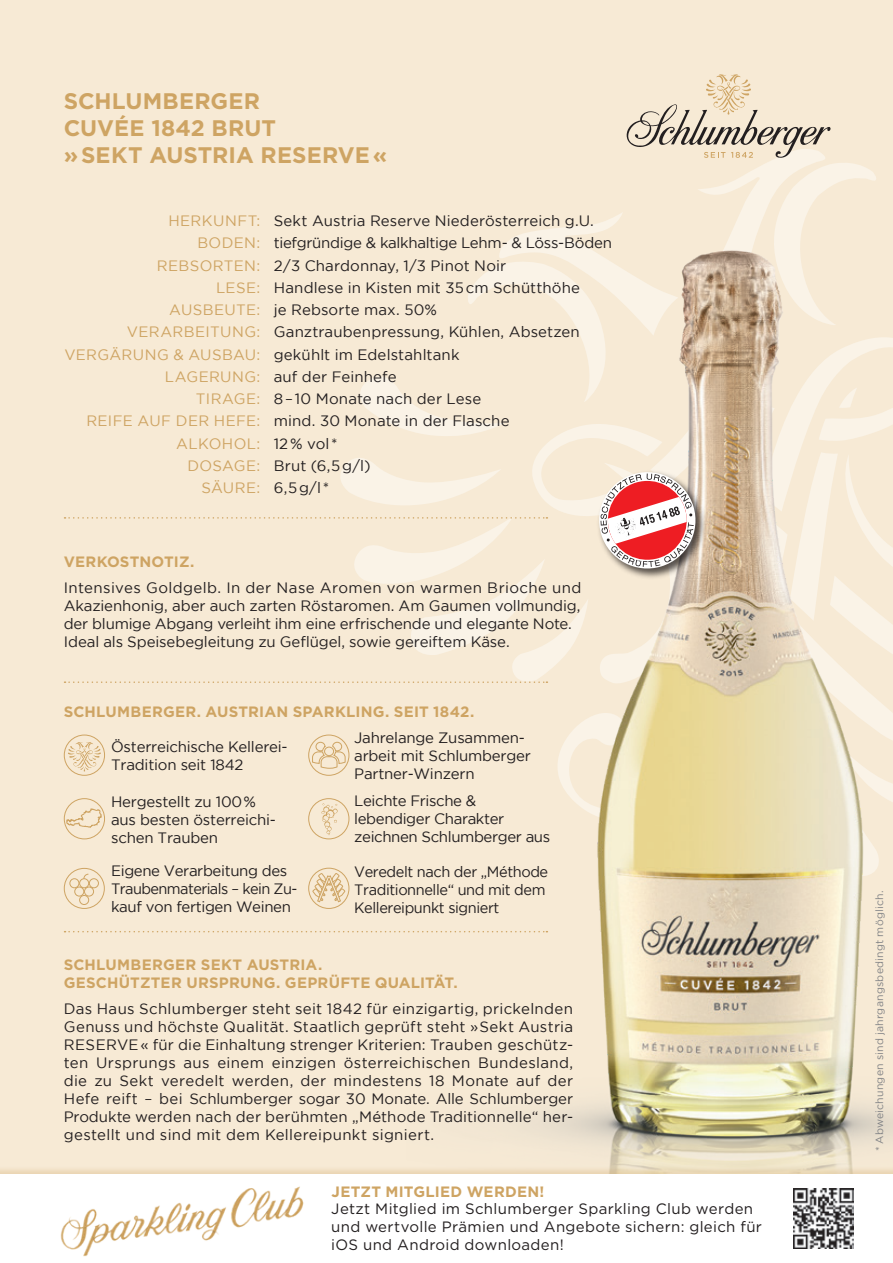
<style>
.page{position:relative;width:893px;height:1263px;background:#f7ead5}
.page>*{position:absolute;margin:0;border:0;box-sizing:border-box;transform-origin:0 0}
.t1{font:700 22.5px/27px "Gotham";letter-spacing:.005em;color:#cea463}
.t2{font:15px/18px "Gotham";letter-spacing:-.01em;color:#231f20}
.t3{font:15px "Gotham";letter-spacing:.01em;color:#231f20}
.t4{font:700 15px/18px "Gotham";letter-spacing:.015em;color:#cea463}
.t5{font:15px/18px "Gotham";letter-spacing:.02em;color:#231f20}
.t6{font:15px/18px "Gotham";letter-spacing:-.03em;color:#231f20}
.t7{font:15px "Gotham";letter-spacing:.015em;color:#231f20}
.t8{font:15px "Gotham";letter-spacing:.02em;color:#cea463}
.t9{font:10.5px "Gotham";letter-spacing:.02em;color:#808285}
.s1{color:#cea463}
.s2{color:#231f20}
</style>
<div class="page">
<svg style="left:333px;top:158px;width:543px;height:722px"></svg>
<svg style="left:65px;top:931px;width:340px;height:1px"></svg>
<svg style="left:626px;top:74px;width:205px;height:84px"></svg>
<img style="left:406px;top:213px;width:487px;height:952px">
<svg style="left:65px;top:681px;width:482px;height:2px"></svg>
<svg style="left:65px;top:517px;width:482px;height:2px"></svg>
<img style="left:594px;top:468px;width:114px;height:112px">
<svg style="left:594px;top:466px;width:107px;height:108px"></svg>
<div style="left:64px;top:798px;width:41px;height:41px;border:1px solid #cea463;border-radius:50%"></div>
<svg style="left:65px;top:808px;width:37px;height:20px"></svg>
<div style="left:64px;top:868px;width:41px;height:41px;border:1px solid #cea463;border-radius:50%"></div>
<div style="left:69px;top:878px;width:10px;height:10px;border:1px solid #cea463;border-radius:50%"></div>
<div style="left:74px;top:887px;width:10px;height:9px;border:1px solid #cea463;border-radius:50%"></div>
<div style="left:79px;top:878px;width:10px;height:10px;border:1px solid #cea463;border-radius:50%"></div>
<div style="left:84px;top:887px;width:10px;height:9px;border:1px solid #cea463;border-radius:50%"></div>
<div style="left:89px;top:878px;width:10px;height:10px;border:1px solid #cea463;border-radius:50%"></div>
<div style="left:79px;top:895px;width:10px;height:10px;border:1px solid #cea463;border-radius:50%"></div>
<svg style="left:83px;top:873px;width:6px;height:6px"></svg>
<div style="left:64px;top:735px;width:41px;height:41px;border:1px solid #cea463;border-radius:50%"></div>
<svg style="left:68px;top:742px;width:33px;height:29px"></svg>
<div style="left:308px;top:735px;width:41px;height:41px;border:1px solid #cea463;border-radius:50%"></div>
<svg style="left:312px;top:735px;width:34px;height:34px"></svg>
<svg style="left:321px;top:803px;width:17px;height:32px"></svg>
<div style="left:308px;top:868px;width:41px;height:41px;border:1px solid #cea463;border-radius:50%"></div>
<svg style="left:312px;top:872px;width:34px;height:31px"></svg>
<div style="left:308px;top:798px;width:41px;height:41px;border:1px solid #cea463;border-radius:50%"></div>
<div style="left:0;top:1165px;width:893px;height:98px;background:#cea463;opacity:.3"></div>
<div style="left:0;top:1174px;width:893px;height:89px;background:#fff"></div>
<img style="left:793px;top:1188px;width:60px;height:61px">
<img style="left:60px;top:1186px;width:244px;height:71px">
<h1 class="t1" style="left:64px;top:87px;width:325px">SCHLUMBERGER<br>CUVÉE 1842 BRUT<br>»SEKT AUSTRIA RESERVE«</h1>
<p class="t3" style="left:168px;top:213px;width:427px"><span class="s1">HERKUNFT:</span> Sekt Austria Reserve Niederösterreich g.U.</p>
<p class="t2" style="left:197px;top:234px;width:416px"><span class="s1">BODEN:</span> tiefgründige &amp; kalkhaltige Lehm- &amp; Löss-Böden</p>
<p class="t3" style="left:157px;top:257px;width:351px"><span class="s1">REBSORTEN:</span> 2/3 Chardonnay, 1/3 Pinot Noir</p>
<p class="t3" style="left:216px;top:279px;width:366px"><span class="s1">LESE:</span> Handlese in Kisten mit 35cm Schütthöhe</p>
<p class="t3" style="left:169px;top:302px;width:269px"><span class="s1">AUSBEUTE:</span> je Rebsorte max. 50%</p>
<p class="t3" style="left:127px;top:324px;width:454px"><span class="s1">VERARBEITUNG:</span> Ganztraubenpressung, Kühlen, Absetzen</p>
<p class="t3" style="left:64px;top:346px;width:397px"><span class="s1">VERGÄRUNG &amp; AUSBAU:</span> gekühlt im Edelstahltank</p>
<p class="t3" style="left:165px;top:368px;width:233px"><span class="s1">LAGERUNG:</span> auf der Feinhefe</p>
<p class="t3" style="left:196px;top:391px;width:287px"><span class="s1">TIRAGE:</span> 8–10 Monate nach der Lese</p>
<p class="t3" style="left:86px;top:413px;width:425px"><span class="s1">REIFE AUF DER HEFE:</span> mind. 30 Monate in der Flasche</p>
<p class="t8" style="left:176px;top:435px;width:163px">ALKOHOL: <span class="s2">12% vol*</span></p>
<p class="t7" style="left:187px;top:457px;width:185px"><span class="s1">DOSAGE:</span> Brut (6,5g/l)</p>
<p class="t2" style="left:201px;top:479px;width:129px"><span class="s1">SÄURE:</span> 6,5g/l*</p>
<p class="t4" style="left:64px;top:552px;width:132px">VERKOSTNOTIZ.</p>
<p class="t2" style="left:64px;top:579px;width:519px">Intensives Goldgelb. In der Nase Aromen von warmen Brioche und Akazienhonig, aber auch zarten Röstaromen. Am Gaumen vollmundig, der blumige Abgang verleiht ihm eine erfrischende und elegante Note.<br>Ideal als Speisebegleitung zu Geflügel, sowie gereiftem Käse.</p>
<p class="t4" style="left:64px;top:702px;width:412px">SCHLUMBERGER. AUSTRIAN SPARKLING. SEIT 1842.</p>
<p class="t2" style="left:354px;top:729px;width:178px">Jahrelange Zusammen&shy;arbeit mit Schlumberger<br>Partner-Winzern</p>
<p class="t2" style="left:354px;top:792px;width:198px">Leichte Frische &amp; lebendiger Charakter zeichnen Schlumberger aus</p>
<p class="t6" style="left:354px;top:863px;width:195px">Veredelt nach der „Méthode<br>Traditionnelle“ und mit dem<br>Kellereipunkt signiert</p>
<p class="t2" style="left:111px;top:738px;width:178px">Österreichische Kellerei-<br>Tradition seit 1842</p>
<p class="t2" style="left:111px;top:793px;width:166px">Hergestellt zu 100% aus besten österreichi&shy;schen Trauben</p>
<p class="t2" style="left:111px;top:861px;width:188px">Eigene Verarbeitung des<br>Traubenmaterials – kein Zu&shy;kauf von fertigen Weinen</p>
<p class="t4" style="left:64px;top:955px;width:396px">SCHLUMBERGER SEKT AUSTRIA.<br>GESCHÜTZTER URSPRUNG. GEPRÜFTE QUALITÄT.</p>
<p class="t2" style="left:64px;top:1000px;width:511px;text-align:justify">Das Haus Schlumberger steht seit 1842 für einzigartig, prickelnden Genuss und höchste Qualität. Staatlich geprüft steht »Sekt Austria RESERVE« für die Einhaltung strenger Kriterien: Trauben geschütz&shy;ten Ursprungs aus einem einzigen österreichischen Bundesland, die zu Sekt veredelt werden, der mindestens 18 Monate auf der Hefe reift – bei Schlumberger sogar 30 Monate. Alle Schlumberger Produkte werden nach der berühmten „Méthode Traditionnelle“ her&shy;gestellt und sind mit dem Kellereipunkt signiert.</p>
<p class="t4" style="left:332px;top:1182px;width:214px">JETZT MITGLIED WERDEN!</p>
<p class="t5" style="left:331px;top:1200px;width:432px">Jetzt Mitglied im Schlumberger Sparkling Club werden und wertvolle Prämien und Angebote sichern: gleich für iOS und Android downloaden!</p>
<p class="t9" style="left:874px;top:1150px;width:261px;rotate:-90deg">* Abweichungen sind jahrgangsbedingt möglich.</p>
</div>
